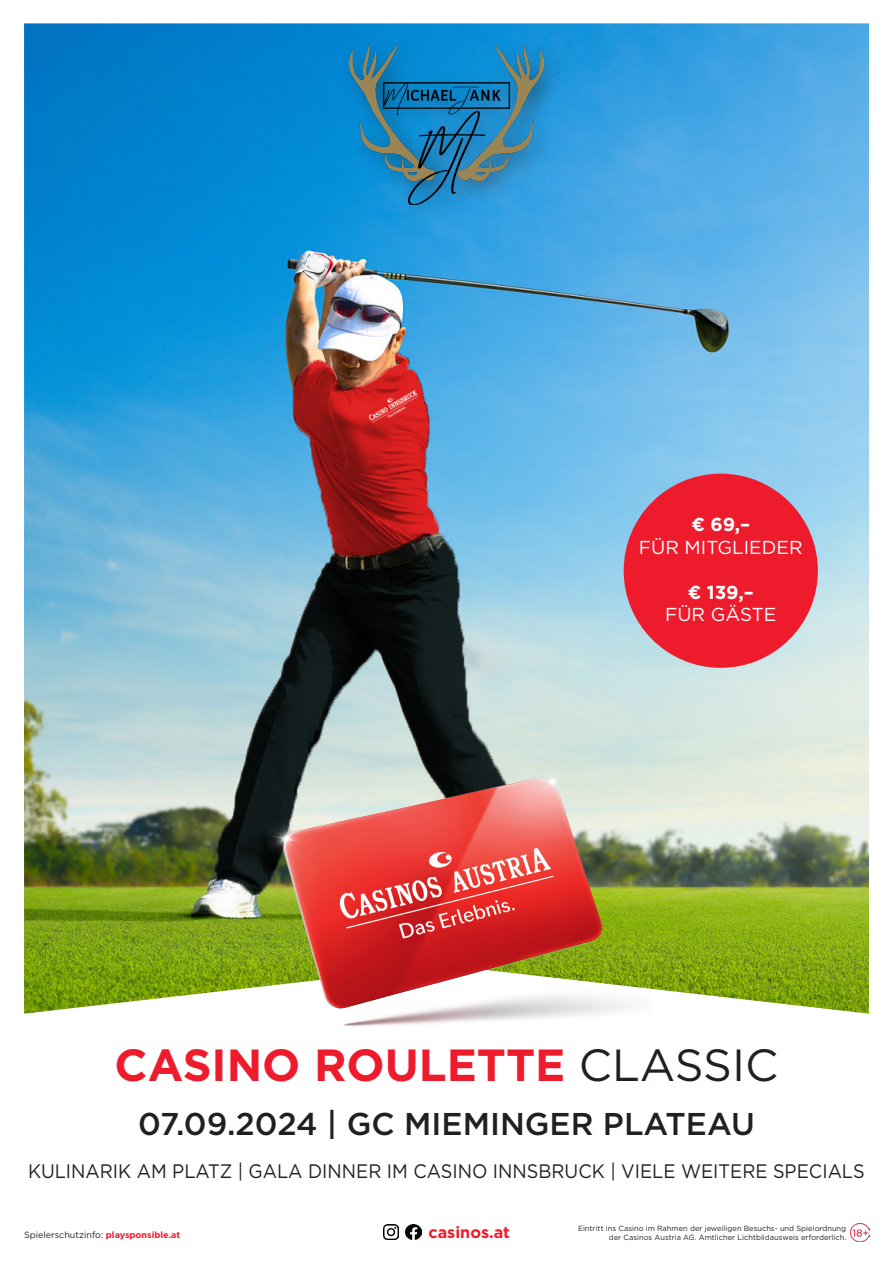
<style>
.page{position:relative;width:893px;height:1263px;background:#fff}
.page>*{position:absolute;margin:0;border:0;box-sizing:border-box;transform-origin:0 0}
.t1{font:700 45px "Gotham";color:#ee1b2d}
.t2{font:500 31.5px "Gotham";color:#231f20}
.t3{font:19.5px "Gotham";color:#231f20;scale:.93 1}
.t4{font:18.75px "Gotham";color:#fff}
.t5{font:700 18.75px "Gotham";color:#fff}
.t6{font:700 16.2px "Gotham";color:#ee1b2d}
.t7{font:9px "Gotham";color:#231f20}
.t8{font:7.5px/9px "Gotham";color:#231f20;text-align:right}
.s1{font-weight:400;color:#231f20}
.s2{font-weight:700;color:#ee1b2d}
</style>
<div class="page">
<img style="left:24px;top:23px;width:845px;height:991px">
<img style="left:242px;top:754px;width:409px;height:272px">
<img style="left:406px;top:1224px;width:15px;height:15px">
<img style="left:383px;top:1224px;width:15px;height:15px">
<img style="left:851px;top:1223px;width:18px;height:18px">
<div style="left:337px;top:35px;width:231px;height:193px;background:#231f20;opacity:.49"></div>
<img style="left:349px;top:43px;width:195px;height:162px">
<div style="left:624px;top:474px;width:194px;height:194px;background:#ee1b2d;border-radius:50%"></div>
<p class="t5" style="left:691px;top:512px;width:60px">€ 69,–</p>
<p class="t4" style="left:639px;top:535px;width:165px">FÜR MITGLIEDER</p>
<p class="t5" style="left:688px;top:579px;width:68px">€ 139,–</p>
<p class="t4" style="left:665px;top:602px;width:113px">FÜR GÄSTE</p>
<p class="t1" style="left:114px;top:1035px;width:665px">CASINO ROULETTE <span class="s1">CLASSIC</span></p>
<p class="t2" style="left:138px;top:1103px;width:618px">07.09.2024 | GC MIEMINGER PLATEAU</p>
<p class="t3" style="left:28px;top:1159px;width:901px">KULINARIK AM PLATZ | GALA DINNER IM CASINO INNSBRUCK | VIELE WEITERE SPECIALS</p>
<p class="t7" style="left:24px;top:1229px;width:158px">Spielerschutzinfo: <span class="s2">playsponsible.at</span></p>
<p class="t6" style="left:428px;top:1222px;width:83px">casinos.at</p>
<p class="t8" style="left:578px;top:1224px;width:270px">Eintritt ins Casino im Rahmen der jeweiligen Besuchs- und Spielordnung der Casinos Austria AG. Amtlicher Lichtbildausweis erforderlich.</p>
</div>
